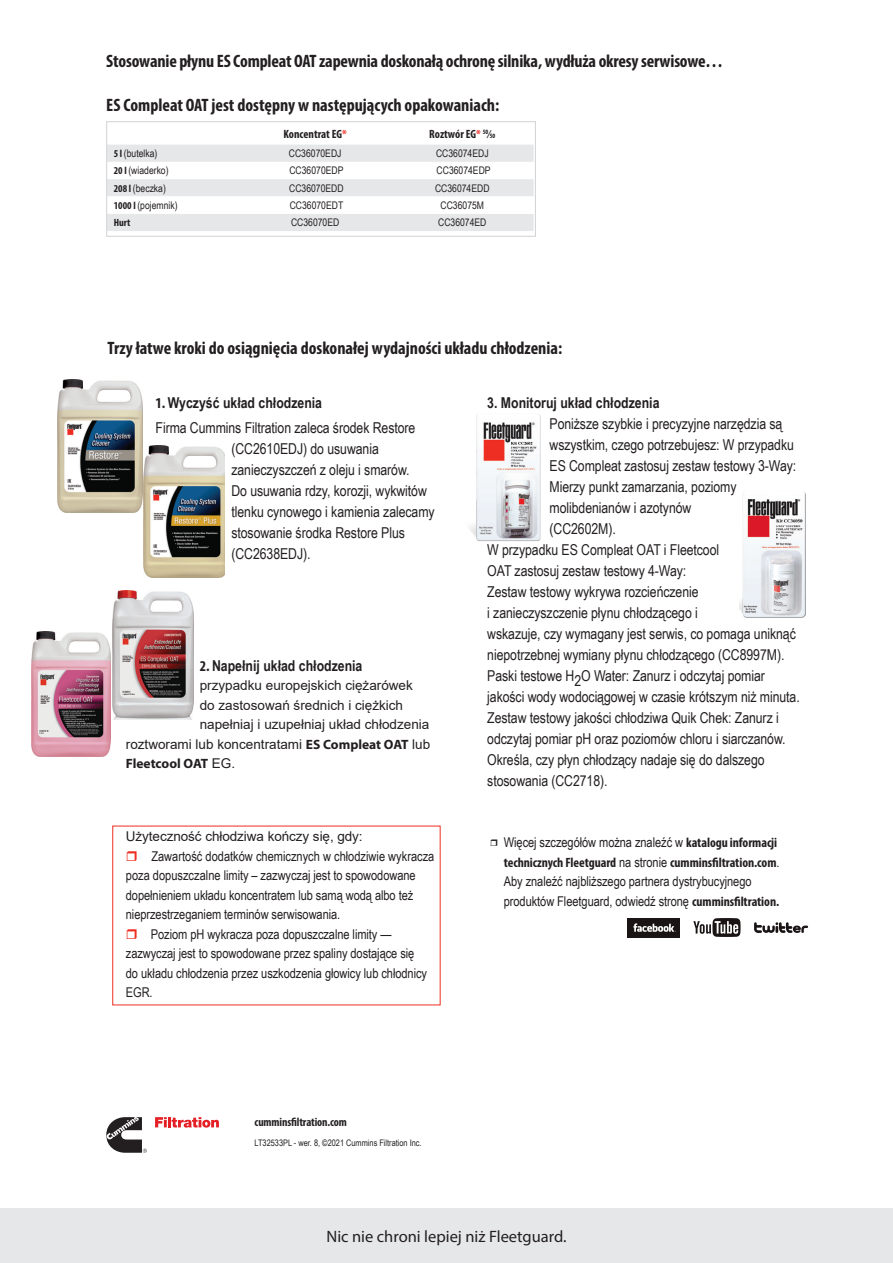
<style>
.page{position:relative;width:893px;height:1263px;background:#fff}
.page>*{position:absolute;margin:0;border:0;box-sizing:border-box;transform-origin:0 0}
.subhead{font:700 condensed 18px "Myriad Pro";letter-spacing:-.005em;color:#231f20}
.body_small{font:16.5px "Myriad Pro";color:#231f20}
.body_medium_first{font:15px/21px "Arial Narrow";letter-spacing:-.005em;color:#231f20}
.subhead_medium{font:700 15px "Arial Narrow";color:#231f20}
.body_medium_first-2{font:700 15px "Arial Narrow";color:#231f20}
.subhead_medium-2{font:13.5px "Arial Narrow";letter-spacing:-.005em;color:#231f20}
.bullets_medium{font:13.5px/19.5px "Arial Narrow";letter-spacing:-.005em;color:#231f20}
.subhead_medium-3{font:13.5px "Arial";color:#231f20}
.subhead_medium-4{font:700 13.5px "Myriad Pro";letter-spacing:-.005em;color:#231f20}
.table_header{font:700 condensed 12px "Myriad Pro";color:#231f20}
.signoff_bold{font:700 condensed 12px "Myriad Pro";letter-spacing:-.01em;color:#231f20}
.table_small{font:10.5px "Arial Narrow";color:#231f20}
.table_bold_small_lef{font:10.5px "Arial Narrow";color:#231f20}
.table_bold_small_lef-2{font:700 condensed 10.5px "Myriad Pro";color:#231f20}
.t1{font:9px "Arial Narrow";color:#231f20}
.s1{color:#ee2e22}
.s2{font-size:6.6px}
.s3{font-family:"Myriad Pro";font-weight:700;font-stretch:condensed}
.s4{font-family:"Myriad Pro";font-stretch:condensed}
.s5{font-family:"Myriad Pro";font-weight:700}
.s6{font-family:"Arial";font-weight:400}
</style>
<div class="page">
<svg style="left:108px;top:145px;width:426px;height:86px"></svg>
<div style="left:106px;top:121px;width:430px;height:116px;border:1px solid #d1d2d4"></div>
<div style="left:0;top:1209px;width:893px;height:54px;background:#e6e7e9"></div>
<svg style="left:155px;top:1117px;width:64px;height:10px"></svg>
<svg style="left:106px;top:1117px;width:41px;height:36px"></svg>
<img style="left:112px;top:591px;width:81px;height:129px">
<img style="left:469px;top:414px;width:72px;height:127px">
<img style="left:740px;top:492px;width:66px;height:126px">
<svg style="left:754px;top:922px;width:54px;height:11px"></svg>
<svg style="left:693px;top:918px;width:47px;height:19px"></svg>
<div style="left:628px;top:918px;width:52px;height:19px;background:#1a1415"></div>
<svg style="left:633px;top:923px;width:43px;height:9px"></svg>
<img style="left:31px;top:631px;width:80px;height:125px">
<img style="left:58px;top:380px;width:84px;height:132px">
<img style="left:144px;top:445px;width:81px;height:132px">
<p class="subhead" style="left:106px;top:49px;width:618px">Stosowanie płynu ES Compleat OAT zapewnia doskonałą ochronę silnika, wydłuża okresy serwisowe…</p>
<p class="subhead" style="left:106px;top:93px;width:395px">ES Compleat OAT jest dostępny w następujących opakowaniach:</p>
<p class="table_header" style="left:283px;top:126px;width:65px">Koncentrat EG<span class="s1">*</span></p>
<p class="table_header" style="left:429px;top:126px;width:68px">Roztwór EG<span class="s1">*</span> <sup>50</sup>⁄<span class="s2">50</span></p>
<p class="table_bold_small_lef" style="left:114px;top:146px;width:45px"><span class="s3">5 l</span> (butelka)</p>
<p class="table_small" style="left:289px;top:146px;width:54px">CC36070EDJ</p>
<p class="table_small" style="left:436px;top:146px;width:54px">CC36074EDJ</p>
<p class="table_bold_small_lef" style="left:114px;top:163px;width:56px"><span class="s3">20 l</span> (wiaderko)</p>
<p class="table_small" style="left:289px;top:163px;width:56px">CC36070EDP</p>
<p class="table_small" style="left:437px;top:163px;width:56px">CC36074EDP</p>
<p class="table_bold_small_lef" style="left:114px;top:180px;width:54px"><span class="s3">208 l</span> (beczka)</p>
<p class="table_small" style="left:289px;top:180px;width:56px">CC36070EDD</p>
<p class="table_small" style="left:435px;top:180px;width:56px">CC36074EDD</p>
<p class="table_bold_small_lef" style="left:114px;top:198px;width:65px"><span class="s3">1000 l</span> (pojemnik)</p>
<p class="table_small" style="left:290px;top:197px;width:55px">CC36070EDT</p>
<p class="table_small" style="left:441px;top:197px;width:45px">CC36075M</p>
<p class="table_bold_small_lef-2" style="left:114px;top:216px;width:18px">Hurt</p>
<p class="table_small" style="left:291px;top:215px;width:50px">CC36070ED</p>
<p class="table_small" style="left:438px;top:215px;width:50px">CC36074ED</p>
<p class="subhead" style="left:107px;top:337px;width:456px">Trzy łatwe kroki do osiągnięcia doskonałej wydajności układu chłodzenia:</p>
<p class="subhead_medium" style="left:156px;top:392px;width:168px"><span class="s4">1.</span> Wyczyść układ chłodzenia</p>
<p class="body_medium_first" style="left:231px;top:417px;width:205px;text-indent:-76px">Firma Cummins Filtration zaleca środek Restore (CC2610EDJ) do usuwania zanieczyszczeń z oleju i smarów.<br>Do usuwania rdzy, korozji, wykwitów tlenku cynowego i kamienia zalecamy stosowanie środka Restore Plus (CC2638EDJ).</p>
<p class="subhead_medium" style="left:200px;top:654px;width:164px"><span class="s4">2.</span> Napełnij układ chłodzenia</p>
<p class="subhead_medium-3" style="left:200px;top:676px;width:215px">przypadku europejskich ciężarówek</p>
<p class="subhead_medium-3" style="left:200px;top:695px;width:205px">do zastosowań średnich i ciężkich</p>
<p class="subhead_medium-3" style="left:200px;top:715px;width:231px">napełniaj i uzupełniaj układ chłodzenia</p>
<p class="subhead_medium-3" style="left:126px;top:734px;width:306px">roztworami lub koncentratami <span class="s5">ES Compleat OAT</span> lub</p>
<p class="subhead_medium-4" style="left:126px;top:755px;width:111px">Fleetcool OAT <span class="s6">EG.</span></p>
<p class="subhead_medium-3" style="left:126px;top:827px;width:238px">Użyteczność chłodziwa kończy się, gdy:</p>
<p class="subhead_medium-2" style="left:151px;top:846px;width:284px">Zawartość dodatków chemicznych w chłodziwie wykracza</p>
<p class="subhead_medium-2" style="left:126px;top:865px;width:291px">poza dopuszczalne limity – zazwyczaj jest to spowodowane</p>
<p class="subhead_medium-2" style="left:126px;top:885px;width:289px">dopełnieniem układu koncentratem lub samą wodą albo też</p>
<p class="subhead_medium-2" style="left:126px;top:904px;width:216px">nieprzestrzeganiem terminów serwisowania.</p>
<p class="subhead_medium-2" style="left:151px;top:924px;width:242px">Poziom pH wykracza poza dopuszczalne limity —</p>
<p class="subhead_medium-2" style="left:126px;top:943px;width:290px">zazwyczaj jest to spowodowane przez spaliny dostające się</p>
<p class="subhead_medium-2" style="left:126px;top:963px;width:303px">do układu chłodzenia przez uszkodzenia głowicy lub chłodnicy</p>
<p class="subhead_medium-2" style="left:126px;top:982px;width:28px">EGR.</p>
<p class="signoff_bold" style="left:255px;top:1115px;width:94px">cumminsfiltration.com</p>
<p class="t1" style="left:255px;top:1136px;width:169px">LT32533PL - wer. 8, ©2021 Cummins Filtration Inc.</p>
<p class="body_medium_first-2" style="left:487px;top:391px;width:174px">3. Monitoruj układ chłodzenia</p>
<p class="body_medium_first" style="left:550px;top:412px;width:248px">Poniższe szybkie i precyzyjne narzędzia są wszystkim, czego potrzebujesz: W przypadku ES Compleat zastosuj zestaw testowy 3-Way:<br>Mierzy punkt zamarzania, poziomy molibdenianów i azotynów<br>(CC2602M).</p>
<p class="body_medium_first" style="left:487px;top:538px;width:310px">W przypadku ES Compleat OAT i Fleetcool<br>OAT zastosuj zestaw testowy 4-Way:<br>Zestaw testowy wykrywa rozcieńczenie<br>i zanieczyszczenie płynu chłodzącego i<br>wskazuje, czy wymagany jest serwis, co pomaga uniknąć niepotrzebnej wymiany płynu chłodzącego (CC8997M).</p>
<p class="body_medium_first" style="left:487px;top:664px;width:314px">Paski testowe H2O Water: Zanurz i odczytaj pomiar jakości wody wodociągowej w czasie krótszym niż minuta.<br>Zestaw testowy jakości chłodziwa Quik Chek: Zanurz i odczytaj pomiar pH oraz poziomów chloru i siarczanów.<br>Określa, czy płyn chłodzący nadaje się do dalszego stosowania (CC2718).</p>
<p class="bullets_medium" style="left:504px;top:832px;width:277px">Więcej szczegółów można znaleźć w <span class="s3">katalogu informacji technicznych Fleetguard</span> na stronie <span class="s3">cumminsfiltration.com</span>.<br>Aby znaleźć najbliższego partnera dystrybucyjnego produktów Fleetguard, odwiedź stronę <span class="s3">cumminsfiltration.</span></p>
<p class="body_small" style="left:326px;top:1226px;width:242px">Nic nie chroni lepiej niż Fleetguard.</p>
</div>
